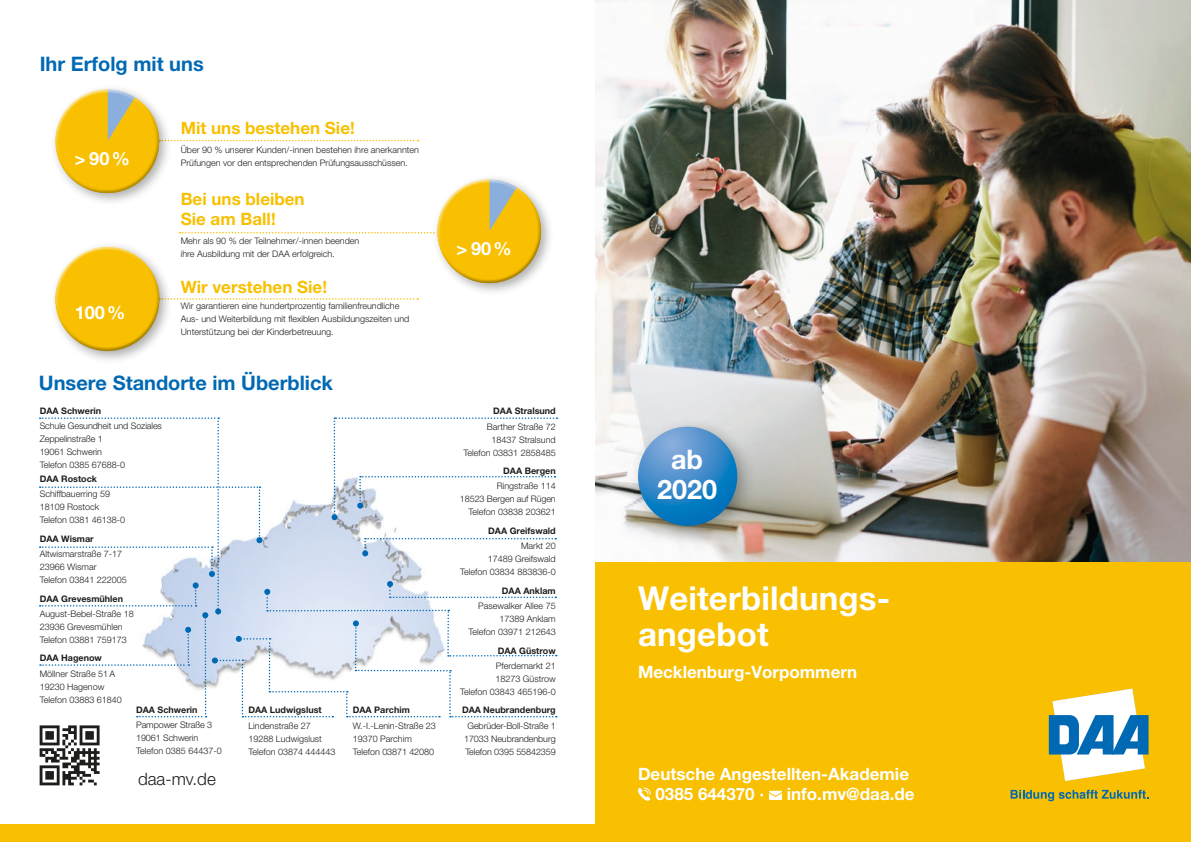
<style>
.page{position:relative;width:1191px;height:842px;background:#fff}
.page>*{position:absolute;margin:0;border:0;box-sizing:border-box;transform-origin:0 0}
.t1{font:700 33px/36px "Helvetica Neue LT Pro";letter-spacing:.005em;color:#fff}
.t2{font:700 27px/30px "Helvetica Neue LT Pro";color:#fff;text-align:center}
.t3{font:700 20px "Helvetica Neue LT Pro";color:#0069b4}
.t4{font:700 18.2px "Helvetica Neue LT Pro";color:#fff}
.t5{font:700 17px/20.4px "Helvetica Neue LT Pro";color:#fff}
.t6{font:700 17px/20.4px "Helvetica Neue LT Pro";color:#f8c000}
.t7{font:300 17px "Helvetica Neue LT Std";color:#1d1d1b}
.t8{font:300 9px/13px "Helvetica Neue LT Std";color:#1d1d1b}
.t9{font:700 9px "Helvetica Neue LT Pro";color:#1d1d1b}
</style>
<div class="page">
<div style="left:0;top:825px;width:595px;height:17px;background:#f8c000"></div>
<div style="left:595px;top:561px;width:596px;height:281px;background:#f8c000"></div>
<svg style="left:638px;top:787px;width:13px;height:14px"></svg>
<svg style="left:769px;top:791px;width:13px;height:9px"></svg>
<svg style="left:1048px;top:689px;width:100px;height:92px"></svg>
<svg style="left:1010px;top:790px;width:138px;height:11px"></svg>
<img style="left:595px;top:0;width:596px;height:561px">
<svg style="left:173px;top:298px;width:245px;height:2px"></svg>
<div style="left:50px;top:241px;width:123px;height:123px;background:#1d1d1b;opacity:.35"></div>
<div style="left:53px;top:245px;width:102px;height:80px;background:#fff;opacity:.75"></div>
<div style="left:56px;top:263px;width:104px;height:89px;background:#1d1d1b;opacity:.35"></div>
<svg style="left:39px;top:725px;width:58px;height:61px"></svg>
<svg style="left:40px;top:725px;width:60px;height:60px"></svg>
<div style="left:432px;top:174px;width:122px;height:122px;background:#1d1d1b;opacity:.35"></div>
<svg style="left:54px;top:89px;width:487px;height:194px"></svg>
<div style="left:435px;top:178px;width:102px;height:80px;background:#fff;opacity:.75"></div>
<div style="left:439px;top:195px;width:102px;height:88px;background:#1d1d1b;opacity:.35"></div>
<svg style="left:40px;top:417px;width:517px;height:300px"></svg>
<div style="left:628px;top:417px;width:128px;height:128px;background:#1d1d1b;opacity:.35"></div>
<svg style="left:638px;top:427px;width:99px;height:99px;background:#388ac8"></svg>
<h3 class="t3" style="left:40px;top:51px;width:165px">Ihr Erfolg mit uns</h3>
<h3 class="t4" style="left:75px;top:147px;width:57px">&gt;90%</h3>
<h3 class="t4" style="left:75px;top:301px;width:52px">100%</h3>
<h3 class="t6" style="left:181px;top:117px;width:176px">Mit uns bestehen Sie!</h3>
<p class="t8" style="left:181px;top:143px;width:240px">Über 90 % unserer Kunden/-innen bestehen ihre anerkannten<br>Prüfungen vor den entsprechenden Prüfungsausschüssen.</p>
<h3 class="t6" style="left:181px;top:188px;width:125px">Bei uns bleiben<br>Sie am Ball!</h3>
<p class="t8" style="left:181px;top:234px;width:180px">Mehr als 90 % der Teilnehmer/-innen beenden ihre Ausbildung mit der DAA erfolgreich.</p>
<h3 class="t6" style="left:181px;top:276px;width:148px">Wir verstehen Sie!</h3>
<p class="t8" style="left:181px;top:299px;width:230px">Wir garantieren eine hundertprozentig familienfreundliche<br>Aus- und Weiterbildung mit flexiblen Ausbildungszeiten und<br>Unterstützung bei der Kinderbetreuung.</p>
<h3 class="t3" style="left:39px;top:371px;width:296px">Unsere Standorte im Überblick</h3>
<p class="t9" style="left:40px;top:405px;width:63px">DAA Schwerin</p>
<p class="t8" style="left:40px;top:419px;width:124px">Schule Gesundheit und Soziales<br>Zeppelinstraße 1<br>19061 Schwerin<br>Telefon 0385 67688-0</p>
<p class="t9" style="left:40px;top:473px;width:59px">DAA Rostock</p>
<p class="t8" style="left:40px;top:487px;width:87px">Schiffbauerring 59<br>18109 Rostock<br>Telefon 0381 46138-0</p>
<p class="t9" style="left:40px;top:533px;width:55px">DAA Wismar</p>
<p class="t8" style="left:40px;top:547px;width:89px">Altwismarstraße 7-17<br>23966 Wismar<br>Telefon 03841 222005</p>
<p class="t9" style="left:40px;top:593px;width:85px">DAA Grevesmühlen</p>
<p class="t8" style="left:40px;top:607px;width:96px">August-Bebel-Straße 18<br>23936 Grevesmühlen<br>Telefon 03881 759173</p>
<p class="t9" style="left:40px;top:653px;width:64px">DAA Hagenow</p>
<p class="t8" style="left:40px;top:667px;width:84px">Möllner Straße 51A<br>19230 Hagenow<br>Telefon 03883 61840</p>
<p class="t9" style="left:136px;top:704px;width:63px">DAA Schwerin</p>
<p class="t8" style="left:136px;top:718px;width:87px">Pampower Straße 3<br>19061 Schwerin<br>Telefon 0385 64437-0</p>
<h3 class="t7" style="left:138px;top:769px;width:79px">daa-mv.de</h3>
<p class="t9" style="left:248px;top:705px;width:75px">DAA Ludwigslust</p>
<p class="t8" style="left:248px;top:719px;width:89px">Lindenstraße 27<br>19288 Ludwigslust<br>Telefon 03874 444443</p>
<p class="t9" style="left:353px;top:705px;width:59px">DAA Parchim</p>
<p class="t8" style="left:353px;top:719px;width:85px">W.-I.-Lenin-Straße 23<br>19370 Parchim<br>Telefon 03871 42080</p>
<h3 class="t4" style="left:456px;top:238px;width:57px">&gt;90%</h3>
<p class="t9" style="left:493px;top:406px;width:64px">DAA Stralsund</p>
<p class="t8" style="left:463px;top:420px;width:94px;text-align:right">Barther Straße 72<br>18437 Stralsund<br>Telefon 03831 2858485</p>
<p class="t9" style="left:503px;top:465px;width:54px">DAA Bergen</p>
<p class="t8" style="left:460px;top:479px;width:97px;text-align:right">Ringstraße 114<br>18523 Bergen auf Rügen<br>Telefon 03838 203621</p>
<p class="t9" style="left:488px;top:525px;width:69px">DAA Greifswald</p>
<p class="t8" style="left:460px;top:539px;width:97px;text-align:right">Markt 20<br>17489 Greifswald<br>Telefon 03834 883836-0</p>
<p class="t9" style="left:502px;top:585px;width:55px">DAA Anklam</p>
<p class="t8" style="left:468px;top:599px;width:89px;text-align:right">Pasewalker Allee 75<br>17389 Anklam<br>Telefon 03971 212643</p>
<p class="t9" style="left:498px;top:645px;width:59px">DAA Güstrow</p>
<p class="t8" style="left:460px;top:659px;width:97px;text-align:right">Pferdemarkt 21<br>18273 Güstrow<br>Telefon 03843 465196-0</p>
<p class="t9" style="left:462px;top:705px;width:95px">DAA Neubrandenburg</p>
<p class="t8" style="left:464px;top:719px;width:93px;text-align:center">Gebrüder-Boll-Straße 1<br>17033 Neubrandenburg<br>Telefon 0395 55842359</p>
<h2 class="t2" style="left:657px;top:444px;width:62px">ab<br>2020</h2>
<h1 class="t1" style="left:638px;top:580px;width:254px">Weiterbildungs&shy;angebot</h1>
<h3 class="t5" style="left:638px;top:661px;width:221px">Mecklenburg-Vorpommern</h3>
<h3 class="t5" style="left:655px;top:763px;width:255px;text-indent:-17px">Deutsche Angestellten-Akademie<br>0385 644370 ·</h3>
<h3 class="t5" style="left:787px;top:783px;width:129px">info.mv@daa.de</h3>
</div>
